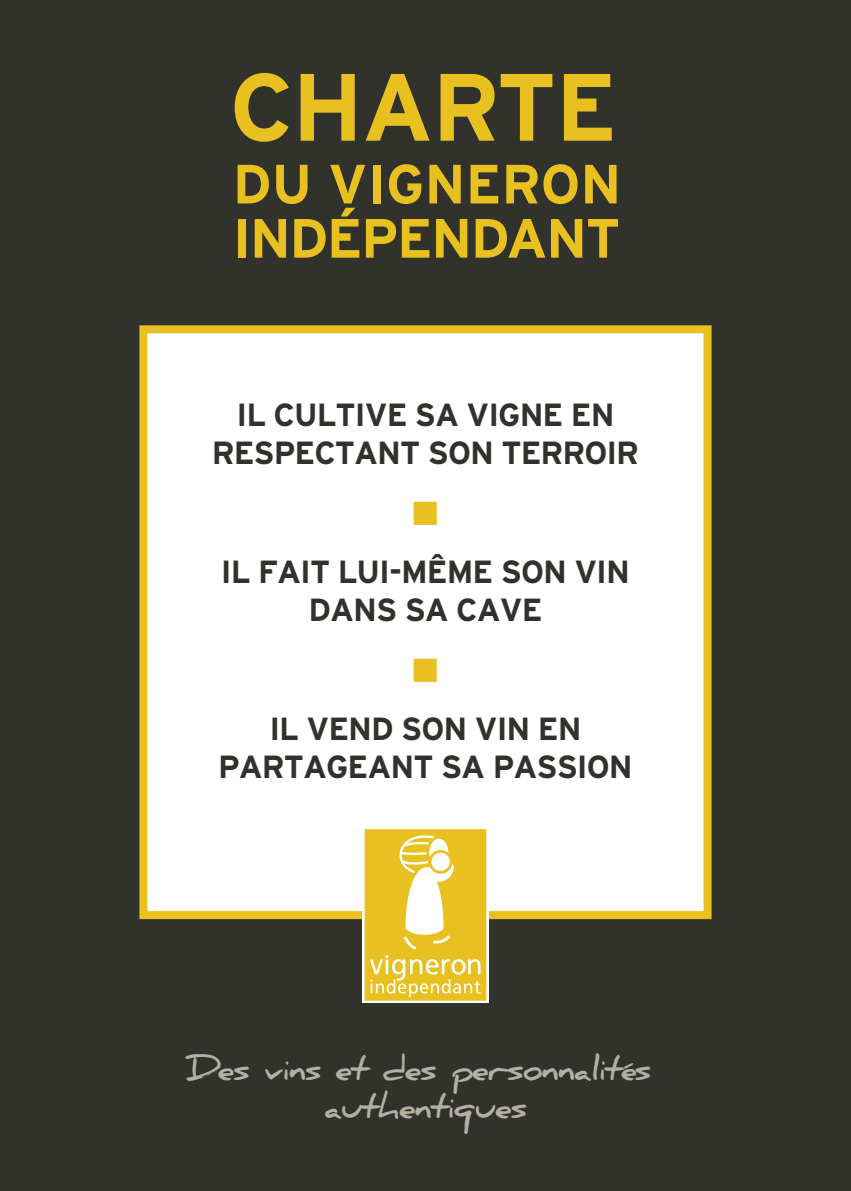
<style>
.page{position:relative;width:851px;height:1191px;background:#fff}
.page>*{position:absolute;margin:0;border:0;box-sizing:border-box;transform-origin:0 0}
.t1{font:700 95.2px "Interstate";letter-spacing:-.015em;color:#e8c120}
.t2{font:700 55.2px/54.2px "Interstate";letter-spacing:-.03em;color:#e8c120}
.t3{font:40px "Wingdings";color:#e8c120}
.t4{font:700 32px/38.4px "Interstate";letter-spacing:-.03em;color:#32322d;text-align:center}
.t5{font:700 32px/38.4px "Daniel";letter-spacing:-.03em;color:#b3b0a3;text-align:center}
</style>
<div class="page">
<div style="left:0;top:0;width:850px;height:1191px;background:#32322d"></div>
<div style="left:139px;top:325px;width:572px;height:594px;background:#fff;border:8px solid #e8c120"></div>
<svg style="left:362px;top:829px;width:126px;height:174px"></svg>
<svg style="left:364px;top:829px;width:122px;height:171px;background:#eccd4d"></svg>
<h1 class="t1" style="left:229px;top:54px;width:389px">CHARTE</h1>
<h2 class="t2" style="left:232px;top:156px;width:390px">DU VIGNERON<br>INDÉPENDANT</h2>
<p class="t4" style="left:212px;top:395px;width:429px">IL CULTIVE SA VIGNE EN<br>RESPECTANT SON TERROIR</p>
<p class="t3" style="left:410px;top:492px;width:31px">■</p>
<p class="t4" style="left:221px;top:552px;width:410px">IL FAIT LUI-MÊME SON VIN<br>DANS SA CAVE</p>
<p class="t3" style="left:410px;top:649px;width:31px">■</p>
<p class="t4" style="left:218px;top:709px;width:416px">IL VEND SON VIN EN<br>PARTAGEANT SA PASSION</p>
<p class="t5" style="left:185px;top:1049px;width:468px">Des vins et des personnalités authentiques</p>
</div>
